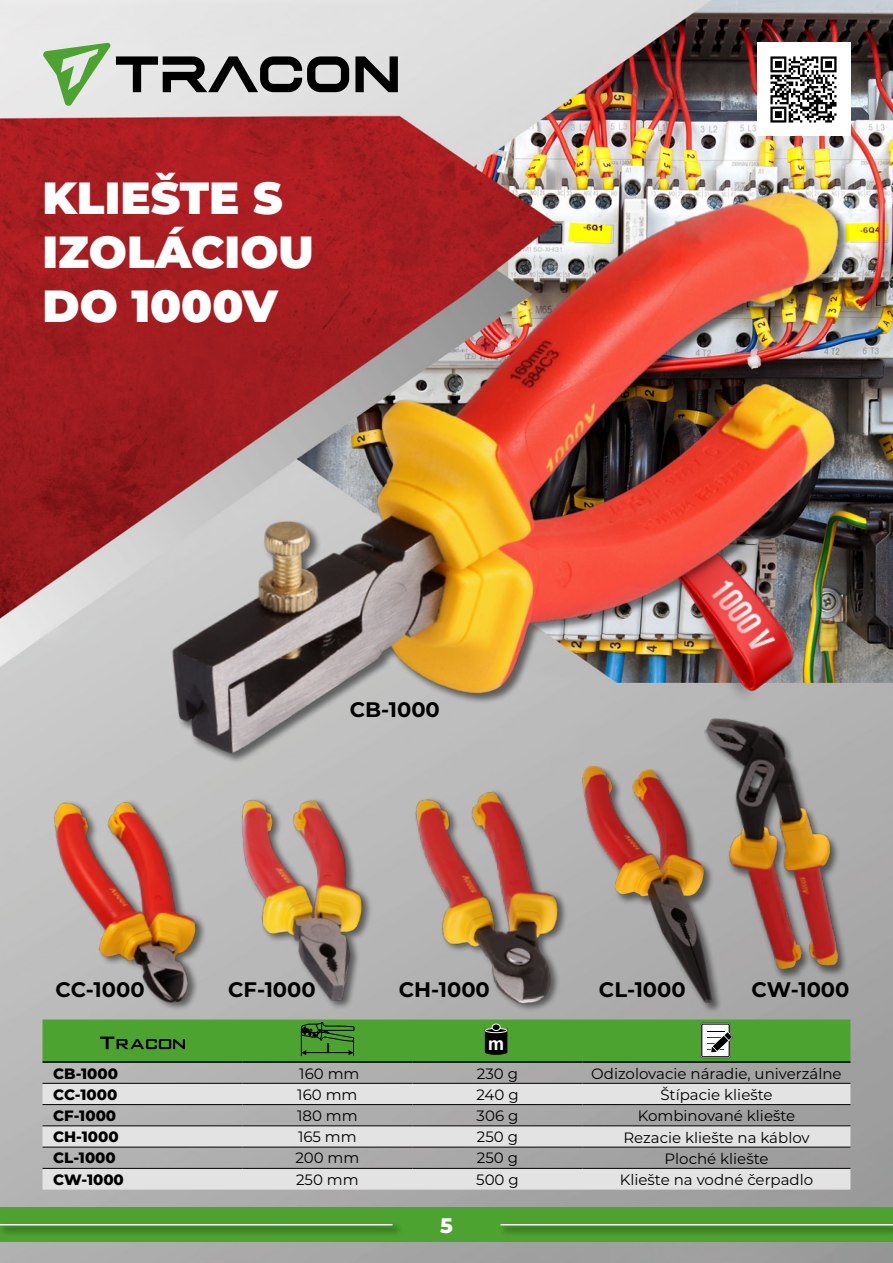
<style>
.page{position:relative;width:893px;height:1263px;background:#fff}
.page>*{position:absolute;margin:0;border:0;box-sizing:border-box;transform-origin:0 0}
.t1{font:900 45px/54px "Montserrat";color:#fff}
.t2{font:700 21px "Montserrat";color:#000}
.t3{font:800 21px "Montserrat";color:#fff}
.t4{font:700 18px "Arial";color:#fff}
.t5{font:15px/21.3px "Montserrat";color:#000;text-align:center}
.t6{font:800 15px "Montserrat";color:#000}
.t7{font:700 12.45px "Arial";color:#000}
</style>
<div class="page">
<img style="left:0;top:0;width:893px;height:1263px">
<div style="left:0;top:1208px;width:893px;height:34px;background:#4da32f"></div>
<svg style="left:355px;top:56px;width:43px;height:36px;background:#5e5e5e"></svg>
<svg style="left:43px;top:43px;width:306px;height:64px;background:#abb2a9"></svg>
<div style="left:0;top:1221px;width:403px;height:16px;background:#000;opacity:.5"></div>
<hr style="left:0;top:1224px;width:392px;height:1px;background:#fff">
<div style="left:498px;top:1221px;width:395px;height:16px;background:#000;opacity:.5"></div>
<hr style="left:500px;top:1224px;width:393px;height:1px;background:#fff">
<img style="left:170px;top:179px;width:676px;height:579px">
<img style="left:52px;top:786px;width:154px;height:228px">
<div style="left:240px;top:797px;width:133px;height:213px;background:#b5b5b5"></div>
<img style="left:239px;top:788px;width:132px;height:219px">
<img style="left:413px;top:782px;width:157px;height:232px">
<div style="left:581px;top:765px;width:141px;height:248px;background:#000;opacity:.5"></div>
<img style="left:581px;top:765px;width:131px;height:240px">
<div style="left:703px;top:717px;width:145px;height:264px;background:#000;opacity:.5"></div>
<img style="left:703px;top:707px;width:139px;height:271px">
<svg style="left:43px;top:1084px;width:807px;height:105px;background:#cac9ca"></svg>
<hr style="left:43px;top:1147px;width:199px;height:1px;background:#000">
<hr style="left:242px;top:1147px;width:170px;height:1px;background:#000">
<hr style="left:412px;top:1147px;width:171px;height:1px;background:#000">
<hr style="left:583px;top:1147px;width:267px;height:1px;background:#000">
<hr style="left:43px;top:1168px;width:199px;height:1px;background:#000">
<hr style="left:242px;top:1168px;width:170px;height:1px;background:#000">
<hr style="left:412px;top:1168px;width:171px;height:1px;background:#000">
<hr style="left:583px;top:1168px;width:267px;height:1px;background:#000">
<hr style="left:43px;top:1061px;width:199px;height:2px;background:#000">
<hr style="left:242px;top:1061px;width:170px;height:2px;background:#000">
<hr style="left:412px;top:1061px;width:171px;height:2px;background:#000">
<hr style="left:583px;top:1061px;width:267px;height:2px;background:#000">
<hr style="left:43px;top:1083px;width:199px;height:1px;background:#000">
<hr style="left:242px;top:1083px;width:170px;height:1px;background:#000">
<hr style="left:412px;top:1083px;width:171px;height:1px;background:#000">
<hr style="left:583px;top:1083px;width:267px;height:1px;background:#000">
<hr style="left:43px;top:1104px;width:199px;height:1px;background:#000">
<hr style="left:242px;top:1104px;width:170px;height:1px;background:#000">
<hr style="left:412px;top:1104px;width:171px;height:1px;background:#000">
<hr style="left:583px;top:1104px;width:267px;height:1px;background:#000">
<hr style="left:43px;top:1125px;width:199px;height:1px;background:#000">
<hr style="left:242px;top:1125px;width:170px;height:1px;background:#000">
<hr style="left:412px;top:1125px;width:171px;height:1px;background:#000">
<hr style="left:583px;top:1125px;width:267px;height:1px;background:#000">
<svg style="left:43px;top:1019px;width:807px;height:43px;background:#4d9a32"></svg>
<img style="left:605px;top:489px;width:262px;height:214px">
<img style="left:757px;top:43px;width:93px;height:93px">
<h1 class="t1" style="left:43px;top:168px;width:273px">KLIEŠTE S<br>IZOLÁCIOU<br>DO 1000V</h1>
<h2 class="t2" style="left:350px;top:694px;width:92px">CB-1000</h2>
<h2 class="t2" style="left:56px;top:975px;width:91px">CC-1000</h2>
<h2 class="t2" style="left:228px;top:975px;width:89px">CF-1000</h2>
<h2 class="t2" style="left:399px;top:975px;width:93px">CH-1000</h2>
<h2 class="t2" style="left:599px;top:975px;width:88px">CL-1000</h2>
<h2 class="t2" style="left:752px;top:975px;width:99px">CW-1000</h2>
<p class="t7" style="left:326px;top:1039px;width:5px">l</p>
<p class="t4" style="left:488px;top:1032px;width:18px">m</p>
<p class="t6" style="left:53px;top:1062px;width:66px">CB-1000</p>
<p class="t5" style="left:299px;top:1062px;width:62px">160 mm</p>
<p class="t5" style="left:477px;top:1062px;width:43px">230 g</p>
<p class="t6" style="left:53px;top:1083px;width:66px">CC-1000</p>
<p class="t5" style="left:297px;top:1083px;width:62px">160 mm</p>
<p class="t5" style="left:476px;top:1083px;width:44px">240 g</p>
<p class="t6" style="left:53px;top:1105px;width:65px">CF-1000</p>
<p class="t5" style="left:297px;top:1104px;width:62px">180 mm</p>
<p class="t5" style="left:477px;top:1104px;width:43px">306 g</p>
<p class="t6" style="left:53px;top:1126px;width:67px">CH-1000</p>
<p class="t5" style="left:298px;top:1126px;width:60px">165 mm</p>
<p class="t5" style="left:477px;top:1126px;width:43px">250 g</p>
<p class="t6" style="left:53px;top:1147px;width:64px">CL-1000</p>
<p class="t5" style="left:295px;top:1147px;width:66px">200 mm</p>
<p class="t5" style="left:477px;top:1147px;width:43px">250 g</p>
<p class="t6" style="left:53px;top:1168px;width:72px">CW-1000</p>
<p class="t5" style="left:296px;top:1168px;width:64px">250 mm</p>
<p class="t5" style="left:476px;top:1168px;width:44px">500 g</p>
<h2 class="t3" style="left:440px;top:1210px;width:14px">5</h2>
<p class="t5" style="left:591px;top:1062px;width:252px">Odizolovacie náradie, univerzálne<br>Štípacie kliešte<br>Kombinované kliešte<br>Rezacie kliešte na káblov<br>Ploché kliešte<br>Kliešte na vodné čerpadlo</p>
</div>
